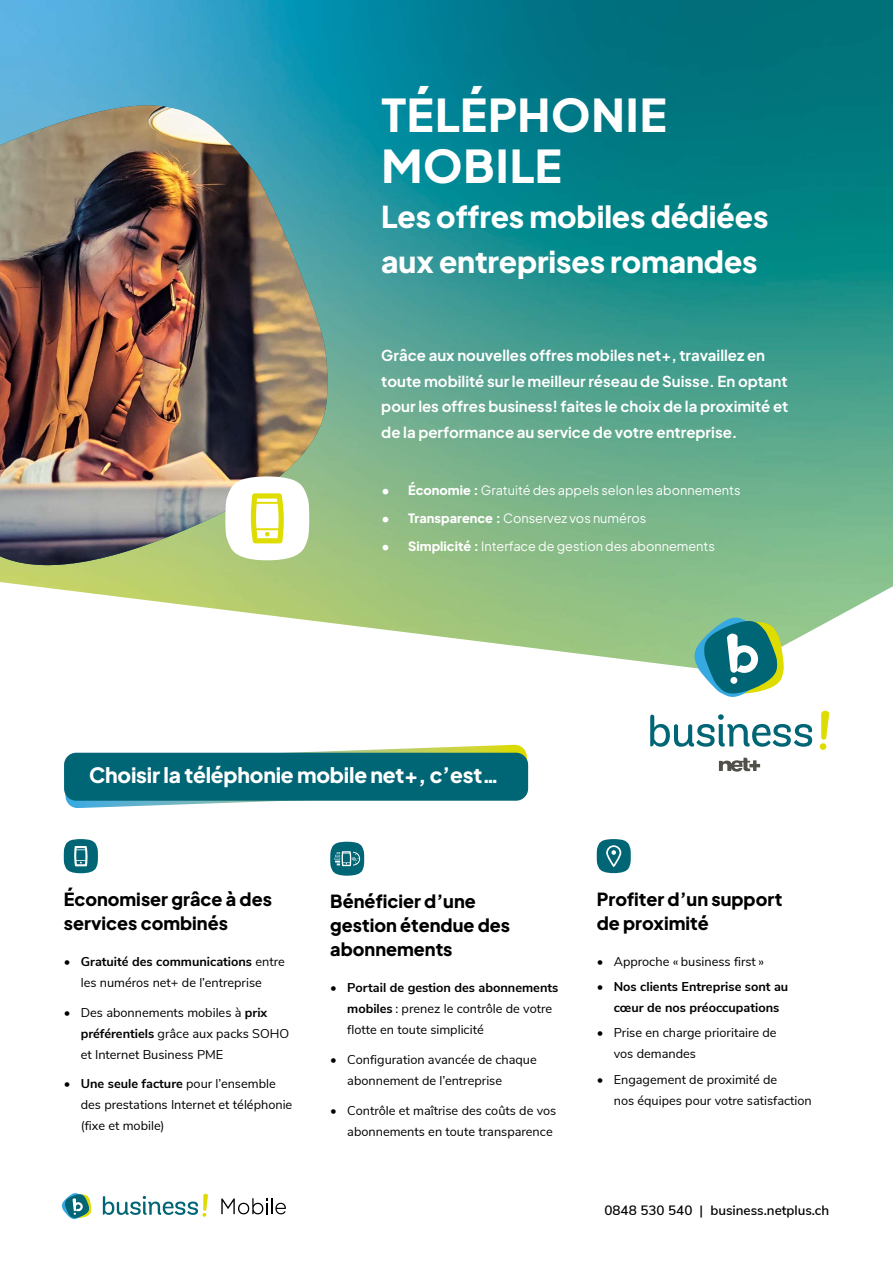
<style>
.page{position:relative;width:893px;height:1263px;background:#fff}
.page>*{position:absolute;margin:0;border:0;box-sizing:border-box;transform-origin:0 0}
.t1{font:800 45px/51px "Plus Jakarta Sans";letter-spacing:.015em;color:#fff}
.t2{font:800 30px/45px "Plus Jakarta Sans";letter-spacing:-.005em;color:#fff}
.t3{font:800 21px "Plus Jakarta Sans";letter-spacing:-.01em;color:#fff}
.t4{font:800 18px/24px "Plus Jakarta Sans";color:#000}
.t5{font:700 15px/25.5px "Plus Jakarta Sans";color:#fff}
.t6{font:600 13.5px "Nunito Sans";color:#000}
.t7{font:12.75px/21px "Nunito Sans";color:#000}
.t8{font:12.75px "Plus Jakarta Sans";color:#fff}
.t9{font:700 12.75px/21px "Nunito Sans";color:#000}
.s1{font-weight:800}
.s2{font-weight:700}
</style>
<div class="page">
<img style="left:0;top:0;width:893px;height:668px">
<svg style="left:0;top:103px;width:329px;height:472px;background:#a0c583"></svg>
<img style="left:0;top:105px;width:329px;height:462px">
<svg style="left:694px;top:617px;width:90px;height:80px"></svg>
<div style="left:730px;top:677px;width:7px;height:7px;background:#fff;border-radius:50%"></div>
<svg style="left:650px;top:714px;width:162px;height:33px"></svg>
<svg style="left:821px;top:710px;width:8px;height:30px"></svg>
<div style="left:819px;top:743px;width:7px;height:7px;background:#dedc00;border-radius:50%"></div>
<svg style="left:719px;top:758px;width:41px;height:14px"></svg>
<svg style="left:225px;top:476px;width:84px;height:84px"></svg>
<svg style="left:64px;top:839px;width:34px;height:34px"></svg>
<svg style="left:330px;top:842px;width:34px;height:34px"></svg>
<svg style="left:597px;top:839px;width:34px;height:34px"></svg>
<svg style="left:64px;top:745px;width:464px;height:63px"></svg>
<div style="left:64px;top:753px;width:464px;height:48px;background:#006575;border-radius:12px"></div>
<svg style="left:62px;top:1193px;width:29px;height:27px"></svg>
<svg style="left:103px;top:1193px;width:105px;height:24px"></svg>
<svg style="left:221px;top:1198px;width:65px;height:16px"></svg>
<h1 class="t1" style="left:381px;top:85px;width:286px">TÉLÉPHONIE<br>MOBILE</h1>
<h2 class="t2" style="left:381px;top:191px;width:389px">Les offres mobiles dédiées aux entreprises romandes</h2>
<p class="t5" style="left:381px;top:341px;width:409px">Grâce aux nouvelles offres mobiles net+, travaillez en toute mobilité sur le meilleur réseau de Suisse. En optant pour les offres business! faites le choix de la proximité et de la performance au service de votre entreprise.</p>
<p class="t8" style="left:381px;top:480px;width:361px"><span class="s1">• Économie :</span> Gratuité des appels selon les abonnements</p>
<p class="t8" style="left:381px;top:508px;width:266px"><span class="s1">• Transparence :</span> Conservez vos numéros</p>
<p class="t8" style="left:381px;top:536px;width:335px"><span class="s1">• Simplicité :</span> Interface de gestion des abonnements</p>
<h3 class="t3" style="left:89px;top:758px;width:411px">Choisir la téléphonie mobile net+, c’est…</h3>
<h3 class="t4" style="left:64px;top:885px;width:210px">Économiser grâce à des services combinés</h3>
<p class="t7" style="left:64px;top:950px;width:223px;text-align:center"><span class="s2">• Gratuité des communications</span> entre les numéros net+ de l’entreprise</p>
<p class="t7" style="left:81px;top:1001px;width:210px;text-indent:-17px">• Des abonnements mobiles à <span class="s2">prix préférentiels</span> grâce aux packs SOHO et Internet Business PME</p>
<p class="t7" style="left:81px;top:1072px;width:213px;text-indent:-17px"><span class="s2">• Une seule facture</span> pour l’ensemble des prestations Internet et téléphonie (fixe et mobile)</p>
<h3 class="t4" style="left:330px;top:888px;width:181px">Bénéficier d’une gestion étendue des abonnements</h3>
<p class="t7" style="left:347px;top:977px;width:213px;text-indent:-17px"><span class="s2">• Portail de gestion des abonnements mobiles</span> : prenez le contrôle de votre flotte en toute simplicité</p>
<p class="t7" style="left:347px;top:1048px;width:191px;text-indent:-17px">• Configuration avancée de chaque abonnement de l’entreprise</p>
<p class="t7" style="left:330px;top:1099px;width:228px;text-align:right">• Contrôle et maîtrise des coûts de vos abonnements en toute transparence</p>
<h3 class="t4" style="left:597px;top:885px;width:187px">Profiter d’un support de proximité</h3>
<p class="t7" style="left:597px;top:950px;width:169px">• Approche « business first »</p>
<p class="t9" style="left:614px;top:975px;width:176px;text-indent:-17px">• Nos clients Entreprise sont au cœur de nos préoccupations</p>
<p class="t7" style="left:614px;top:1022px;width:164px;text-indent:-17px">• Prise en charge prioritaire de vos demandes</p>
<p class="t7" style="left:614px;top:1068px;width:200px;text-indent:-17px">• Engagement de proximité de<br>nos équipes pour votre satisfaction</p>
<p class="t6" style="left:604px;top:1200px;width:226px">0848 530 540 | business.netplus.ch</p>
</div>
